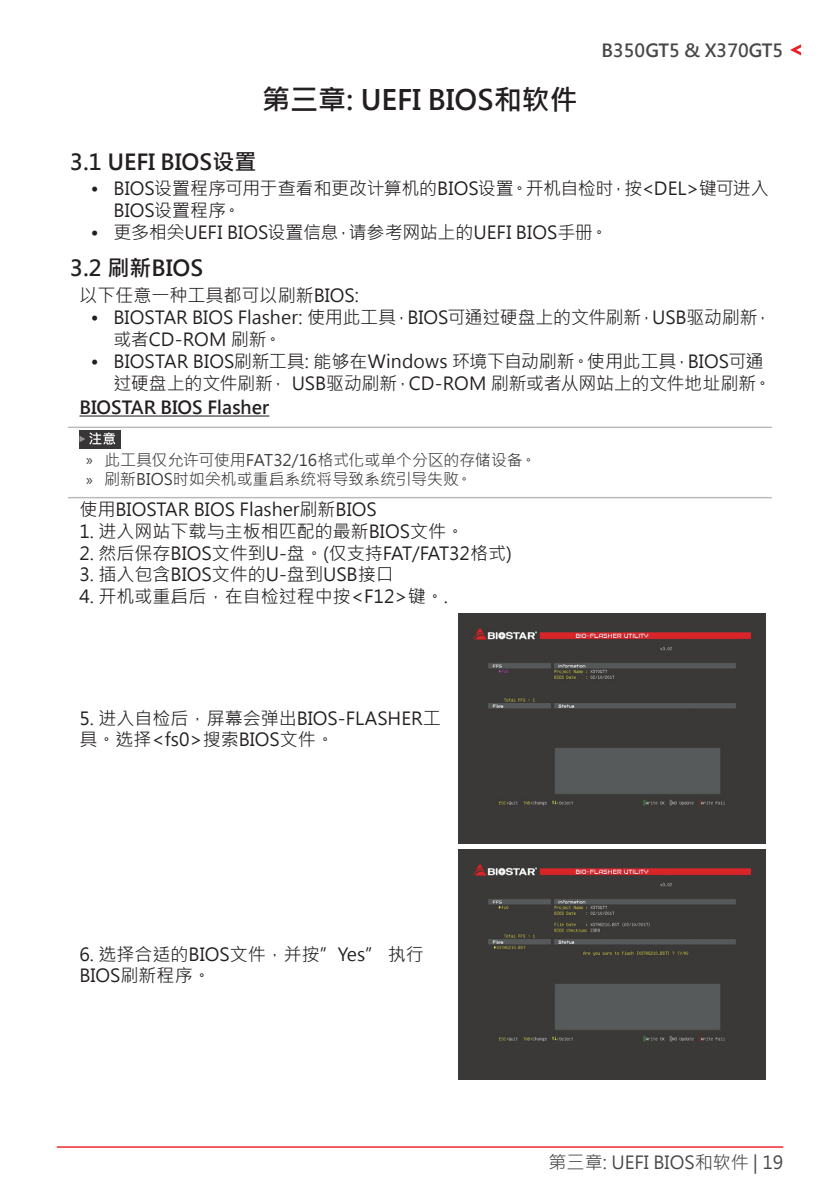
<style>
.page{position:relative;width:840px;height:1191px;background:#fff}
.page>*{position:absolute;margin:0;border:0;box-sizing:border-box;transform-origin:0 0}
.t1{font:700 28px "Microsoft Jheng Hei";color:#231f20}
.t2{font:700 22px "Microsoft Jheng Hei";color:#231f20}
.t3{font:18px/22px "Microsoft Jheng Hei";color:#231f20}
.t4{font:18px "Microsoft Jheng Hei";color:#464748}
.t5{font:700 18px "Microsoft Jheng Hei";color:#231f20}
.t6{font:700 18px "Microsoft Jheng Hei";color:#464748}
.t7{font:16px/19.2px "Microsoft Jheng Hei";letter-spacing:-.005em;color:#3e3e3f}
.s1{font-family:"Myriad Pro"}
</style>
<div class="page">
<hr style="left:57px;top:1146px;width:725px;height:1px;background:#ee1d23">
<svg style="left:790px;top:44px;width:12px;height:11px"></svg>
<hr style="left:79px;top:415px;width:190px;height:1px;background:#231f20">
<hr style="left:68px;top:426px;width:703px;height:2px;background:#b7b8ba">
<hr style="left:68px;top:497px;width:703px;height:1px;background:#b7b8ba">
<div style="left:79px;top:430px;width:42px;height:18px;background:#383637"></div>
<svg style="left:79px;top:432px;width:36px;height:12px"></svg>
<img style="left:458px;top:613px;width:307px;height:230px">
<img style="left:458px;top:849px;width:307px;height:230px">
<h1 class="t1" style="left:262px;top:82px;width:317px">第三章: UEFI BIOS和软件</h1>
<p class="t6" style="left:601px;top:39px;width:183px">B350GT5 &amp; X370GT5</p>
<p class="t2" style="left:70px;top:148px;width:188px">3.1 UEFI BIOS设置</p>
<p class="t3" style="left:113px;top:178px;width:656px;text-indent:-23px">• BIOS设置程序可用于查看和更改计算机的BIOS设置。开机自检时，按&lt;DEL&gt;键可进入<br>BIOS设置程序。</p>
<p class="t3" style="left:91px;top:222px;width:518px">• 更多相关UEFI BIOS设置信息，请参考网站上的UEFI BIOS手册。</p>
<p class="t2" style="left:70px;top:254px;width:135px">3.2 刷新BIOS</p>
<p class="t3" style="left:79px;top:284px;width:281px">以下任意一种工具都可以刷新BIOS:</p>
<p class="t3" style="left:113px;top:306px;width:659px;text-indent:-23px">• BIOSTAR BIOS Flasher: 使用此工具，BIOS可通过硬盘上的文件刷新，USB驱动刷新，或者CD-ROM 刷新。</p>
<p class="t3" style="left:113px;top:350px;width:659px;text-indent:-23px">• BIOSTAR BIOS刷新工具: 能够在Windows 环境下自动刷新。使用此工具，BIOS可通过硬盘上的文件刷新， USB驱动刷新，CD-ROM 刷新或者从网站上的文件地址刷新。</p>
<p class="t5" style="left:79px;top:396px;width:191px">BIOSTAR BIOS Flasher</p>
<p class="t7" style="left:86px;top:451px;width:451px"><span class="s1">»</span> 此工具仅允许可使用FAT32/16格式化或单个分区的存储设备。<span class="s1">»</span> 刷新BIOS时如关机或重启系统将导致系统引导失败。</p>
<p class="t3" style="left:79px;top:499px;width:298px">使用BIOSTAR BIOS Flasher刷新BIOS</p>
<p class="t3" style="left:79px;top:520px;width:386px">1. 进入网站下载与主板相匹配的最新BIOS文件。</p>
<p class="t3" style="left:79px;top:542px;width:433px">2. 然后保存BIOS文件到U-盘。(仅支持FAT/FAT32格式)</p>
<p class="t3" style="left:79px;top:563px;width:315px">3. 插入包含BIOS文件的U-盘到USB接口</p>
<p class="t3" style="left:79px;top:585px;width:370px">4. 开机或重启后，在自检过程中按&lt;F12&gt;键。.</p>
<p class="t3" style="left:79px;top:707px;width:362px">5. 进入自检后，屏幕会弹出BIOS-FLASHER工具。选择&lt;fs0&gt;搜索BIOS文件。</p>
<p class="t3" style="left:79px;top:943px;width:346px">6. 选择合适的BIOS文件，并按”Yes” 执行<br>BIOS刷新程序。</p>
<p class="t4" style="left:548px;top:1151px;width:236px">第三章: UEFI BIOS和软件 | 19</p>
</div>
